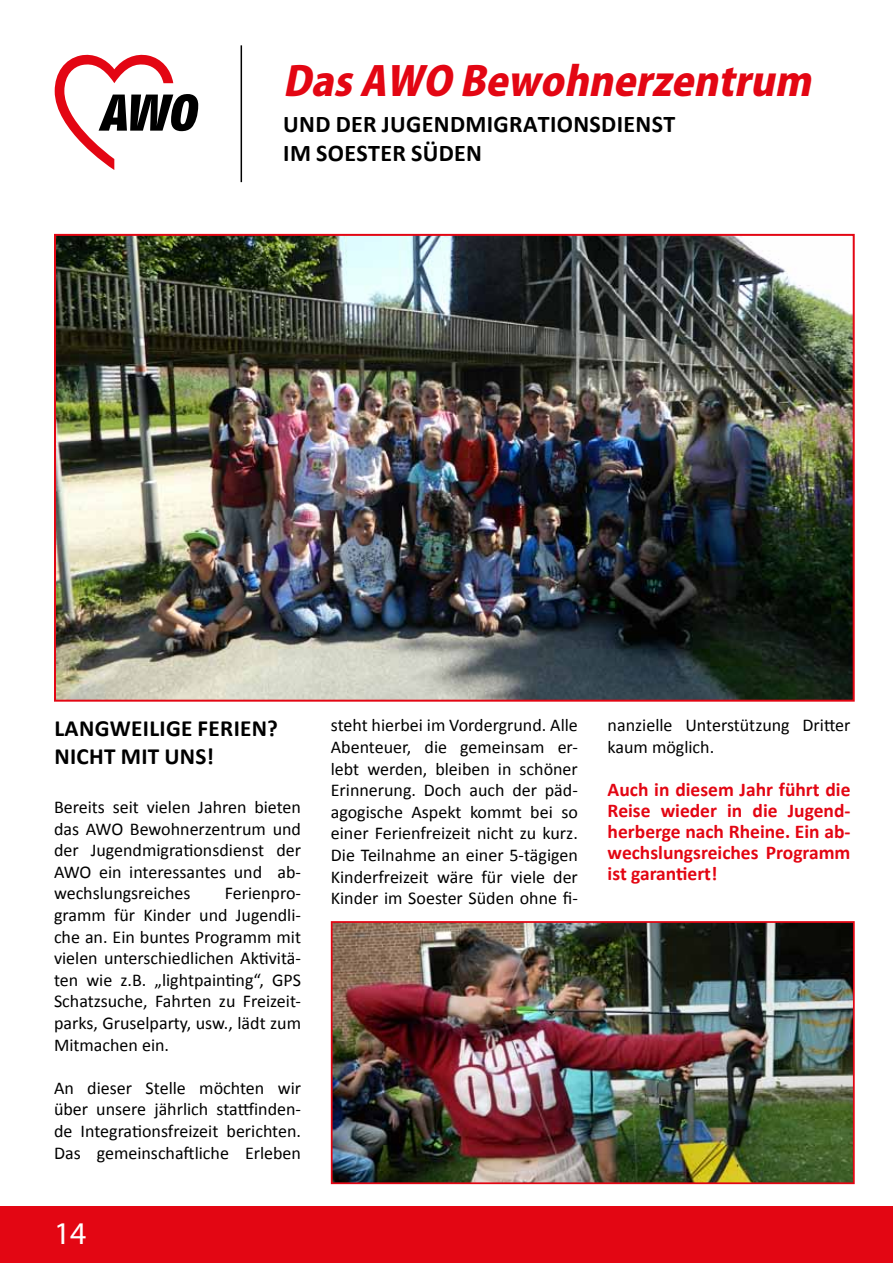
<style>
.page{position:relative;width:893px;height:1263px;background:#fff}
.page>*{position:absolute;margin:0;border:0;box-sizing:border-box;transform-origin:0 0}
.t1{font:italic 800 40.05px "Koz Go Pro";color:#e30613}
.t2{font:31.65px "Myriad Pro";color:#fff}
.t3{font:700 24px "Calibri";letter-spacing:.015em;color:#000}
.t4{font:700 23.25px "Calibri";letter-spacing:.015em;color:#000}
.t5{font:700 19.5px/21px "Calibri";color:#e30613;text-align:justify}
.t6{font:18px/21.6px "Calibri";color:#000;text-align:justify}
</style>
<div class="page">
<svg style="left:55px;top:54px;width:143px;height:116px"></svg>
<div style="left:0;top:1206px;width:893px;height:57px;background:#e30613"></div>
<hr style="left:241px;top:45px;width:1px;height:137px;background:#000">
<img style="left:57px;top:237px;width:795px;height:462px">
<div style="left:54px;top:234px;width:801px;height:468px;border:2px solid #e30613"></div>
<img style="left:334px;top:924px;width:518px;height:257px">
<div style="left:331px;top:921px;width:524px;height:263px;border:2px solid #e30613"></div>
<h1 class="t1" style="left:283px;top:55px;width:540px">DasAWO Bewohnerzentrum</h1>
<h3 class="t3" style="left:283px;top:110px;width:16px">und</h3>
<h3 class="t3" style="left:336px;top:110px;width:14px">der</h3>
<h3 class="t3" style="left:382px;top:110px;width:23px">Jugendmigrationsdienst</h3>
<h3 class="t3" style="left:283px;top:138px;width:59px">im Soester</h3>
<h3 class="t3" style="left:411px;top:138px;width:43px">süden</h3>
<p class="t4" style="left:54px;top:714px;width:26px">Lang</p>
<p class="t4" style="left:110px;top:714px;width:33px">weilige</p>
<p class="t4" style="left:198px;top:714px;width:24px">Ferien</p>
<p class="t4" style="left:267px;top:714px;width:12px">?</p>
<p class="t4" style="left:54px;top:742px;width:80px">nicht mit</p>
<p class="t4" style="left:164px;top:742px;width:51px">uns !</p>
<p class="t6" style="left:54px;top:795px;width:249px">Bereits seit vielen Jahren bieten das AWO Bewohnerzentrum und der Jugendmigrationsdienst der AWO ein interessantes und ab&shy;wechslungsreiches</p>
<p class="t6" style="left:54px;top:882px;width:249px;text-indent:171px">Ferienpro&shy;gramm für Kinder und Jugendli&shy;che an. Ein buntes Programm mit vielen unterschiedlichen Aktivitä&shy;ten wie z.B. „lightpainting“, GPS Schatzsuche, Fahrten zu Freizeit&shy;parks, Gruselparty, usw., lädt zum Mitmachen ein.</p>
<p class="t6" style="left:54px;top:1076px;width:249px">An dieser Stelle möchten wir über unsere jährlich stattfinden&shy;de Integrationsfreizeit berichten.<br>Das gemeinschaftliche Erleben</p>
<h2 class="t2" style="left:54px;top:1214px;width:34px">14</h2>
<p class="t6" style="left:331px;top:714px;width:249px">steht hierbei im Vordergrund. Alle Abenteuer, die gemeinsam er&shy;lebt werden, bleiben in schöner Erinnerung. Doch auch der päd&shy;agogische Aspekt kommt bei so einer Ferienfreizeit nicht zu kurz.<br>Die Teilnahme an einer 5-tägigen Kinderfreizeit wäre für viele der Kinder im Soester Süden ohne fi-</p>
<p class="t6" style="left:608px;top:714px;width:244px">nanzielle Unterstützung Dritter kaum möglich.</p>
<p class="t5" style="left:608px;top:778px;width:244px">Auch in diesem Jahr führt die Reise wieder in die Jugend&shy;herberge nach Rheine. Ein ab&shy;wechslungsreiches Programm ist garantiert!</p>
</div>
